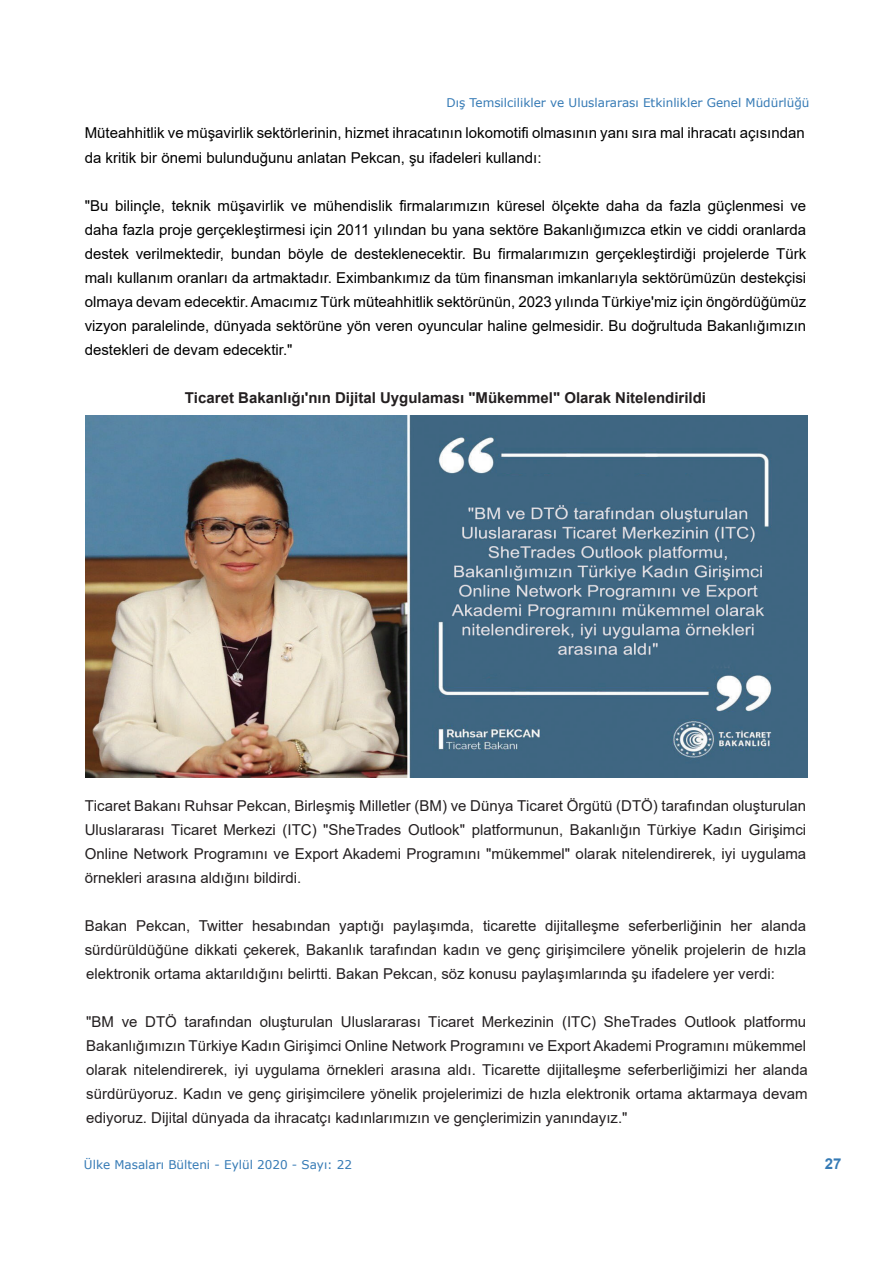
<style>
.page{position:relative;width:893px;height:1263px;background:#fff}
.page>*{position:absolute;margin:0;border:0;box-sizing:border-box;transform-origin:0 0}
.t1{font:15px/24px "Arial";color:#231f20;text-align:justify}
.t2{font:15px/24px "Arial";color:#000}
.t3{font:700 15px "Arial";color:#231f20}
.t4{font:700 15px "Arial";color:#357ab5}
.t5{font:12px "Verdana";color:#357ab5}
</style>
<div class="page">
<img style="left:85px;top:416px;width:723px;height:361px">
<p class="t5" style="left:446px;top:94px;width:364px">Dış Temsilcilikler ve Uluslararası Etkinlikler Genel Müdürlüğü</p>
<p class="t2" style="left:85px;top:121px;width:721px">Müteahhitlik ve müşavirlik sektörlerinin, hizmet ihracatının lokomotifi olmasının yanı sıra mal ihracatı açısından da kritik bir önemi bulunduğunu anlatan Pekcan, şu ifadeleri kullandı:</p>
<p class="t2" style="left:85px;top:193px;width:723px;text-align:justify">"Bu bilinçle, teknik müşavirlik ve mühendislik firmalarımızın küresel ölçekte daha da fazla güçlenmesi ve daha fazla proje gerçekleştirmesi için 2011 yılından bu yana sektöre Bakanlığımızca etkin ve ciddi oranlarda destek verilmektedir, bundan böyle de desteklenecektir. Bu firmalarımızın gerçekleştirdiği projelerde Türk malı kullanım oranları da artmaktadır. Eximbankımız da tüm finansman imkanlarıyla sektörümüzün destekçisi olmaya devam edecektir. Amacımız Türk müteahhitlik sektörünün, 2023 yılında Türkiye'miz için öngördüğümüz vizyon paralelinde, dünyada sektörüne yön veren oyuncular haline gelmesidir. Bu doğrultuda Bakanlığımızın destekleri de devam edecektir."</p>
<p class="t3" style="left:185px;top:387px;width:523px">Ticaret Bakanlığı'nın Dijital Uygulaması "Mükemmel" Olarak Nitelendirildi</p>
<p class="t1" style="left:85px;top:793px;width:723px">Ticaret Bakanı Ruhsar Pekcan, Birleşmiş Milletler (BM) ve Dünya Ticaret Örgütü (DTÖ) tarafından oluşturulan Uluslararası Ticaret Merkezi (ITC) "SheTrades Outlook" platformunun, Bakanlığın Türkiye Kadın Girişimci Online Network Programını ve Export Akademi Programını "mükemmel" olarak nitelendirerek, iyi uygulama örnekleri arasına aldığını bildirdi.</p>
<p class="t1" style="left:85px;top:913px;width:723px">Bakan Pekcan, Twitter hesabından yaptığı paylaşımda, ticarette dijitalleşme seferberliğinin her alanda sürdürüldüğüne dikkati çekerek, Bakanlık tarafından kadın ve genç girişimcilere yönelik projelerin de hızla elektronik ortama aktarıldığını belirtti. Bakan Pekcan, söz konusu paylaşımlarında şu ifadelere yer verdi:</p>
<p class="t1" style="left:86px;top:1009px;width:723px">"BM ve DTÖ tarafından oluşturulan Uluslararası Ticaret Merkezinin (ITC) SheTrades Outlook platformu Bakanlığımızın Türkiye Kadın Girişimci Online Network Programını ve Export Akademi Programını mükemmel olarak nitelendirerek, iyi uygulama örnekleri arasına aldı. Ticarette dijitalleşme seferberliğimizi her alanda sürdürüyoruz. Kadın ve genç girişimcilere yönelik projelerimizi de hızla elektronik ortama aktarmaya devam ediyoruz. Dijital dünyada da ihracatçı kadınlarımızın ve gençlerimizin yanındayız."</p>
<p class="t5" style="left:84px;top:1157px;width:270px">Ülke Masaları Bülteni - Eylül 2020 - Sayı: 22</p>
<p class="t4" style="left:825px;top:1153px;width:18px">27</p>
</div>
